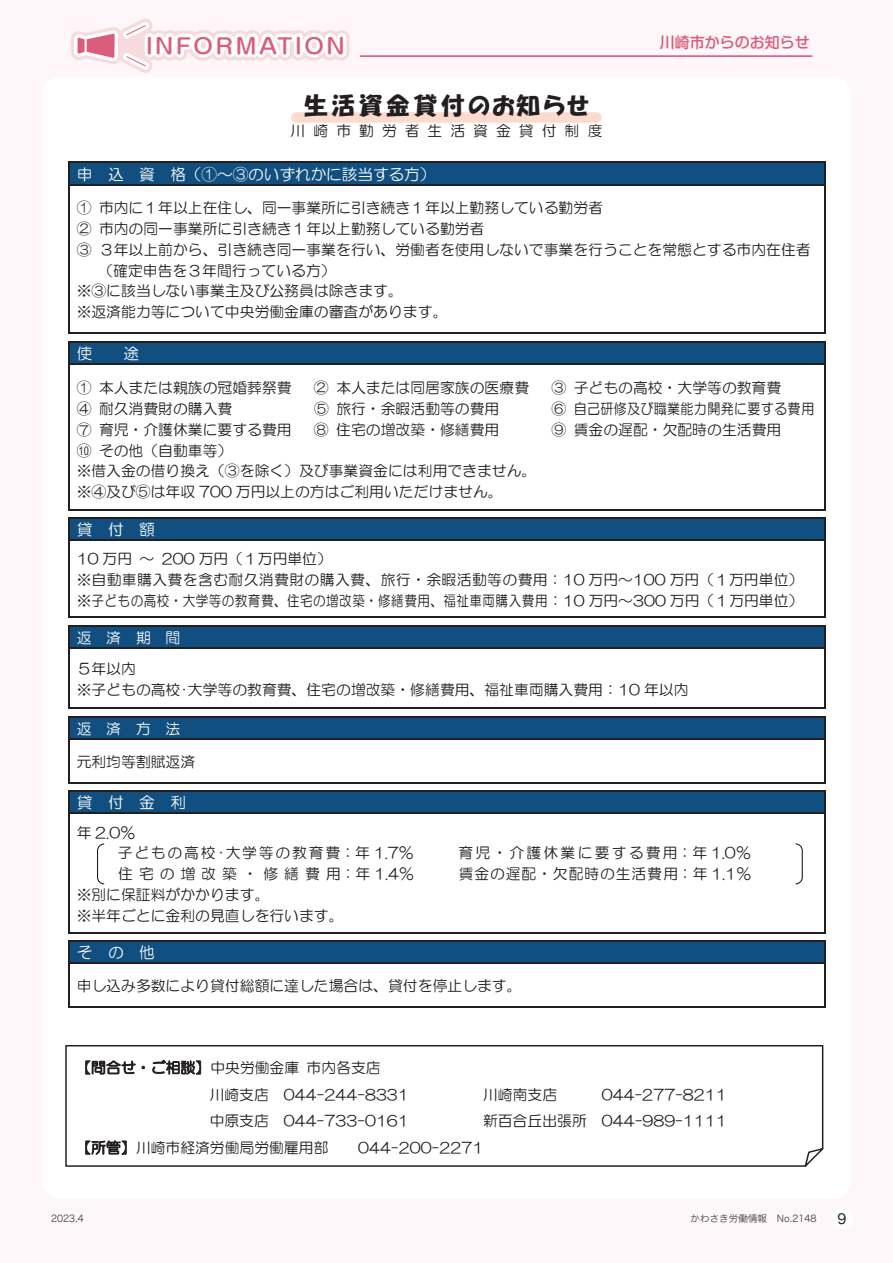
<style>
.page{position:relative;width:893px;height:1263px;background:#fef6f9}
.page>*{position:absolute;margin:0;border:0;box-sizing:border-box;transform-origin:0 0}
.t1{font:23.7px "HGP Soei Kakupoptai";letter-spacing:.155em;color:#231f20}
.t2{font:500 20.85px "Shin M Go Pro";letter-spacing:.1em;color:#db5d7b;scale:1.08 1}
.t3{font:15.6px "HG Maru Gothic MPRO";color:#fff}
.t4{font:500 15px "Shin M Go Pro";color:#db5d7b}
.t5{font:14.85px/20.7px "HG Maru Gothic MPRO";color:#231f20}
.t6{font:14.85px/20.7px "HG Maru Gothic MPRO";letter-spacing:.025em;color:#231f20}
.t7{font:14.85px/20.9px "HG Maru Gothic MPRO";letter-spacing:.12em;color:#231f20}
.t8{font:14.85px "HG Maru Gothic MPRO";letter-spacing:.07em;color:#231f20}
.t9{font:14.85px "HG Maru Gothic MPRO";letter-spacing:.155em;color:#231f20}
.t10{font:14.85px "HG Maru Gothic MPRO";letter-spacing:.41em;color:#231f20}
.t11{font:14.85px "HG Maru Gothic MPRO";letter-spacing:.54em;color:#231f20}
.t12{font:14.85px "HG Maru Gothic MPRO";letter-spacing:1em;color:#fff}
.t13{font:13.8px "Hira Maru Std W4";color:#231f20}
.t14{font:9.6px "Hira Maru Std W2";color:#231f20}
</style>
<div class="page">
<div style="left:43px;top:77px;width:807px;height:1122px;background:#fff;border-radius:17px"></div>
<svg style="left:97px;top:843px;width:706px;height:42px"></svg>
<div style="left:296px;top:112px;width:301px;height:11px;background:#fcdacd"></div>
<div style="left:77px;top:163px;width:740px;height:21px;background:#104f7f"></div>
<hr style="left:69px;top:162px;width:756px;height:1px;background:#231f20">
<svg style="left:68px;top:162px;width:1px;height:23px"></svg>
<hr style="left:69px;top:184px;width:756px;height:1px;background:#231f20">
<svg style="left:825px;top:162px;width:1px;height:23px"></svg>
<hr style="left:68px;top:185px;width:1px;height:148px;background:#231f20">
<hr style="left:825px;top:185px;width:1px;height:148px;background:#231f20">
<hr style="left:71px;top:333px;width:754px;height:1px;background:#231f20">
<div style="left:77px;top:342px;width:740px;height:21px;background:#104f7f"></div>
<hr style="left:71px;top:341px;width:754px;height:1px;background:#231f20">
<svg style="left:68px;top:341px;width:3px;height:24px"></svg>
<hr style="left:69px;top:363px;width:756px;height:2px;background:#231f20">
<svg style="left:825px;top:341px;width:1px;height:24px"></svg>
<hr style="left:68px;top:365px;width:1px;height:144px;background:#231f20">
<hr style="left:825px;top:365px;width:1px;height:144px;background:#231f20">
<hr style="left:71px;top:509px;width:754px;height:1px;background:#231f20">
<div style="left:77px;top:519px;width:740px;height:20px;background:#104f7f"></div>
<hr style="left:71px;top:517px;width:754px;height:2px;background:#231f20">
<svg style="left:68px;top:517px;width:3px;height:24px"></svg>
<hr style="left:69px;top:539px;width:756px;height:2px;background:#231f20">
<svg style="left:825px;top:517px;width:1px;height:24px"></svg>
<hr style="left:68px;top:541px;width:1px;height:75px;background:#231f20">
<hr style="left:825px;top:541px;width:1px;height:75px;background:#231f20">
<hr style="left:71px;top:616px;width:754px;height:2px;background:#231f20">
<div style="left:77px;top:626px;width:740px;height:21px;background:#104f7f"></div>
<hr style="left:71px;top:625px;width:754px;height:1px;background:#231f20">
<svg style="left:68px;top:625px;width:3px;height:24px"></svg>
<hr style="left:69px;top:647px;width:756px;height:2px;background:#231f20">
<svg style="left:825px;top:625px;width:1px;height:24px"></svg>
<hr style="left:68px;top:649px;width:1px;height:59px;background:#231f20">
<hr style="left:825px;top:649px;width:1px;height:59px;background:#231f20">
<hr style="left:71px;top:708px;width:754px;height:1px;background:#231f20">
<div style="left:77px;top:717px;width:740px;height:21px;background:#104f7f"></div>
<hr style="left:71px;top:716px;width:754px;height:1px;background:#231f20">
<svg style="left:68px;top:716px;width:3px;height:24px"></svg>
<hr style="left:69px;top:738px;width:756px;height:2px;background:#231f20">
<svg style="left:825px;top:716px;width:1px;height:24px"></svg>
<hr style="left:68px;top:740px;width:1px;height:42px;background:#231f20">
<hr style="left:825px;top:740px;width:1px;height:42px;background:#231f20">
<hr style="left:71px;top:782px;width:754px;height:1px;background:#231f20">
<div style="left:77px;top:792px;width:740px;height:20px;background:#104f7f"></div>
<hr style="left:71px;top:790px;width:754px;height:2px;background:#231f20">
<svg style="left:68px;top:790px;width:3px;height:24px"></svg>
<hr style="left:69px;top:812px;width:756px;height:2px;background:#231f20">
<svg style="left:825px;top:790px;width:1px;height:24px"></svg>
<hr style="left:68px;top:814px;width:1px;height:118px;background:#231f20">
<hr style="left:825px;top:814px;width:1px;height:118px;background:#231f20">
<hr style="left:71px;top:932px;width:754px;height:1px;background:#231f20">
<div style="left:77px;top:941px;width:740px;height:21px;background:#104f7f"></div>
<hr style="left:71px;top:940px;width:754px;height:1px;background:#231f20">
<svg style="left:68px;top:940px;width:3px;height:24px"></svg>
<hr style="left:69px;top:962px;width:756px;height:2px;background:#231f20">
<svg style="left:825px;top:940px;width:1px;height:24px"></svg>
<hr style="left:68px;top:964px;width:1px;height:42px;background:#231f20">
<hr style="left:69px;top:1006px;width:756px;height:1px;background:#231f20">
<hr style="left:825px;top:964px;width:1px;height:42px;background:#231f20">
<svg style="left:65px;top:1045px;width:759px;height:122px"></svg>
<svg style="left:85px;top:1060px;width:51px;height:14px"></svg>
<svg style="left:152px;top:1060px;width:49px;height:14px"></svg>
<svg style="left:85px;top:1140px;width:42px;height:15px"></svg>
<svg style="left:71px;top:19px;width:279px;height:54px"></svg>
<hr style="left:360px;top:55px;width:452px;height:2px;background:#db5d7b">
<div style="left:831px;top:1208px;width:22px;height:21px;background:#fff;border-radius:50%"></div>
<h2 class="t2" style="left:146px;top:29px;width:186px">INFORMATION</h2>
<p class="t4" style="left:660px;top:31px;width:151px">川崎市からのお知らせ</p>
<h1 class="t1" style="left:304px;top:94px;width:286px">生活資金貸付のお知らせ</h1>
<p class="t11" style="left:291px;top:123px;width:313px">川崎市勤労者生活資金貸付制度</p>
<p class="t3" style="left:77px;top:166px;width:360px">申 込 資 格（①～③のいずれかに該当する方）</p>
<p class="t5" style="left:77px;top:198px;width:528px">① 市内に１年以上在住し、同一事業所に引き続き１年以上勤務している勤労者</p>
<p class="t5" style="left:77px;top:218px;width:409px">② 市内の同一事業所に引き続き１年以上勤務している勤労者</p>
<p class="t5" style="left:77px;top:239px;width:735px">③ ３年以上前から、引き続き同一事業を行い、労働者を使用しないで事業を行うことを常態とする市内在住者</p>
<p class="t5" style="left:98px;top:260px;width:239px">（確定申告を３年間行っている方）</p>
<p class="t5" style="left:77px;top:281px;width:328px">※③に該当しない事業主及び公務員は除きます。</p>
<p class="t5" style="left:77px;top:302px;width:372px">※返済能力等について中央労働金庫の審査があります。</p>
<p class="t3" style="left:77px;top:346px;width:17px">使</p>
<p class="t3" style="left:124px;top:346px;width:17px">途</p>
<p class="t5" style="left:77px;top:377px;width:216px">① 本人または親族の冠婚葬祭費</p>
<p class="t5" style="left:314px;top:377px;width:217px">② 本人または同居家族の医療費</p>
<p class="t5" style="left:551px;top:377px;width:231px">③ 子どもの高校・大学等の教育費</p>
<p class="t5" style="left:77px;top:398px;width:157px">④ 耐久消費財の購入費</p>
<p class="t5" style="left:314px;top:398px;width:187px">⑤ 旅行・余暇活動等の費用</p>
<p class="t6" style="left:551px;top:398px;width:265px">⑥ 自己研修及び職業能力開発に要する費用</p>
<p class="t5" style="left:77px;top:419px;width:216px">⑦ 育児・介護休業に要する費用</p>
<p class="t5" style="left:314px;top:419px;width:187px">⑧ 住宅の増改築・修繕費用</p>
<p class="t5" style="left:551px;top:419px;width:231px">⑨ 賃金の遅配・欠配時の生活費用</p>
<p class="t5" style="left:77px;top:440px;width:461px">⑩ その他（自動車等）<br>※借入金の借り換え（③を除く）及び事業資金には利用できません。※④及び⑤は年収 700 万円以上の方はご利用いただけません。</p>
<p class="t3" style="left:77px;top:522px;width:80px">貸付額</p>
<p class="t6" style="left:77px;top:549px;width:728px">10 万円～ 200 万円（１万円単位）<br>※自動車購入費を含む耐久消費財の購入費、旅行・余暇活動等の費用：10 万円～100 万円（１万円単位）※子どもの高校・大学等の教育費、住宅の増改築・修繕費用、福祉車両購入費用：10 万円～300 万円（１万円単位）</p>
<p class="t12" style="left:77px;top:630px;width:105px">返済期間</p>
<p class="t5" style="left:77px;top:658px;width:613px">５年以内<br>※子どもの高校･大学等の教育費、住宅の増改築・修繕費用、福祉車両購入費用：10 年以内</p>
<p class="t12" style="left:77px;top:721px;width:105px">返済方法</p>
<p class="t5" style="left:77px;top:751px;width:120px">元利均等割賦返済</p>
<p class="t3" style="left:77px;top:795px;width:111px">貸付金利</p>
<p class="t7" style="left:118px;top:822px;width:297px;text-indent:-41px">年 2.0％<br>子どもの高校･大学等の教育費：年 1.7％</p>
<p class="t9" style="left:458px;top:846px;width:294px">育児・介護休業に要する費用：年1.0％</p>
<p class="t10" style="left:118px;top:866px;width:297px">住宅の増改築・修繕費用：年1.4％</p>
<p class="t8" style="left:459px;top:866px;width:294px">賃金の遅配・欠配時の生活費用：年 1.1％</p>
<p class="t5" style="left:77px;top:884px;width:268px">※別に保証料がかかります。<br>※半年ごとに金利の見直しを行います。</p>
<p class="t3" style="left:77px;top:945px;width:80px">その他</p>
<p class="t5" style="left:77px;top:975px;width:446px">申し込み多数により貸付総額に達した場合は、貸付を停止します。</p>
<p class="t5" style="left:210px;top:1054px;width:201px;line-height:26.7px;text-indent:-134px">【問合せ・ご相談】中央労働金庫市内各支店<br>川崎支店 044-244-8331</p>
<p class="t5" style="left:483px;top:1084px;width:76px">川崎南支店</p>
<p class="t5" style="left:602px;top:1084px;width:127px">044-277-8211</p>
<p class="t5" style="left:210px;top:1110px;width:201px">中原支店 044-733-0161</p>
<p class="t5" style="left:483px;top:1110px;width:245px">新百合丘出張所 044-989-1111</p>
<p class="t5" style="left:76px;top:1137px;width:254px">【所管】川崎市経済労働局労働雇用部</p>
<p class="t5" style="left:358px;top:1137px;width:127px">044-200-2271</p>
<p class="t14" style="left:51px;top:1211px;width:34px">2023.4</p>
<p class="t14" style="left:691px;top:1211px;width:127px">かわさき労働情報　No.2148</p>
<p class="t13" style="left:837px;top:1208px;width:11px">9</p>
</div>
